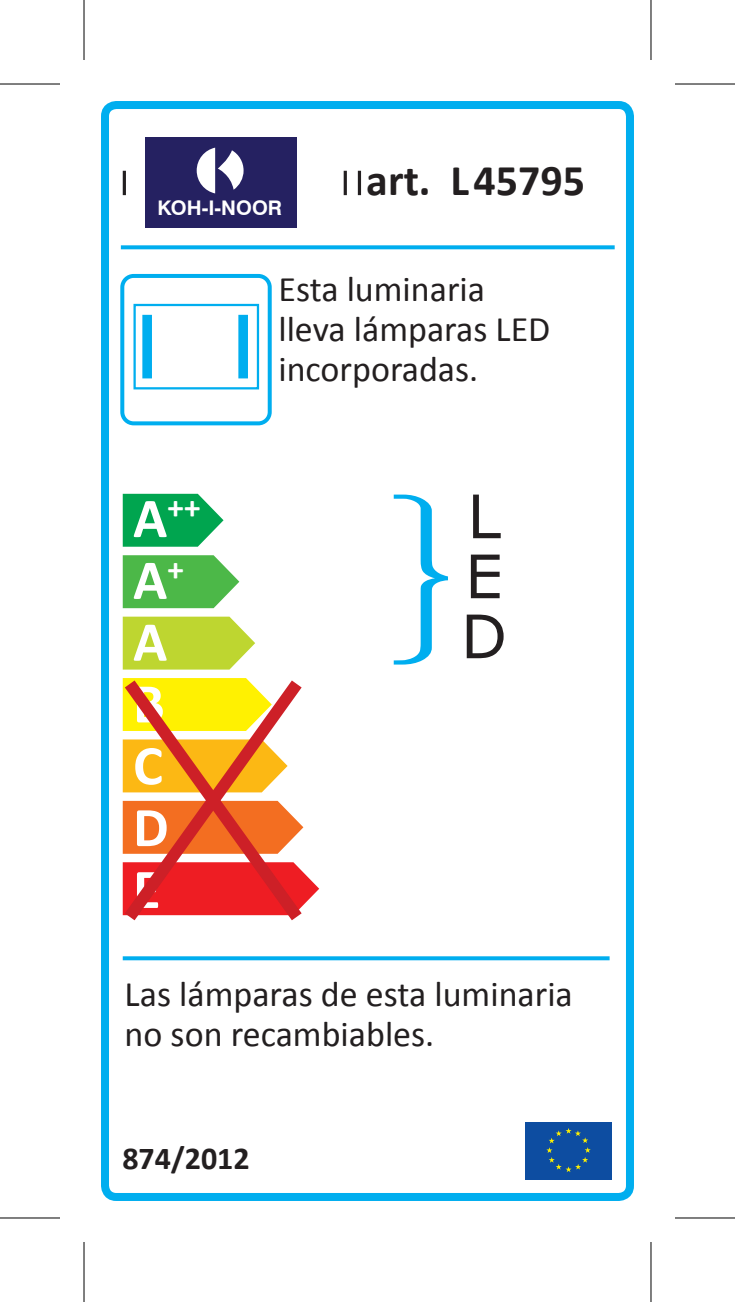
<style>
.page{position:relative;width:735px;height:1302px;background:#fff}
.page>*{position:absolute;margin:0;border:0;box-sizing:border-box;transform-origin:0 0}
.t1{font:60px/60px "Verdana";color:#231f20;text-align:justify}
.t2{font:700 56.4px/62px "Calibri";color:#fff}
.t3{font:700 44px "Calibri";color:#231f20}
.t4{font:36px/40px "Calibri";color:#231f20}
.t5{font:700 32.8px "Calibri";color:#fff}
.t6{font:700 32px "Calibri";color:#231f20}
.t7{font:700 20px "Swiss 721 BT";color:#fff}
.s1{font-size:56.4px}
</style>
<div class="page">
<div style="left:101px;top:101px;width:533px;height:1100px;border:8px solid #00aeef;border-radius:11px"></div>
<svg style="left:121px;top:245px;width:494px;height:4px;background:#15b4f0"></svg>
<hr style="left:123px;top:171px;width:3px;height:24px;background:#231f20">
<hr style="left:344px;top:171px;width:3px;height:24px;background:#231f20">
<hr style="left:358px;top:171px;width:3px;height:24px;background:#231f20">
<svg style="left:123px;top:617px;width:132px;height:50px;background:#c3d942"></svg>
<svg style="left:123px;top:555px;width:116px;height:53px;background:#5fbf5c"></svg>
<svg style="left:123px;top:494px;width:101px;height:53px;background:#22b166"></svg>
<svg style="left:313px;top:882px;width:6px;height:13px"></svg>
<svg style="left:394px;top:495px;width:54px;height:170px"></svg>
<div style="left:525px;top:1121px;width:86px;height:58px;background:#0d4da1"></div>
<svg style="left:546px;top:1128px;width:45px;height:44px"></svg>
<svg style="left:123px;top:956px;width:487px;height:4px;background:#13b4f0"></svg>
<div style="left:145px;top:137px;width:152px;height:91px;background:#252161"></div>
<svg style="left:197px;top:148px;width:47px;height:45px"></svg>
<svg style="left:122px;top:667px;width:191px;height:254px"></svg>
<div style="left:120px;top:274px;width:152px;height:151px;border:4px solid #00aeef;border-radius:11px"></div>
<div style="left:133px;top:304px;width:126px;height:85px;border:2px solid #00aeef"></div>
<div style="left:142px;top:315px;width:10px;height:63px;background:#00aeef;border:2px solid #00aeef"></div>
<div style="left:238px;top:315px;width:10px;height:63px;background:#00aeef;border:2px solid #00aeef"></div>
<hr style="left:0;top:83px;width:60px;height:2px;background:#000">
<hr style="left:675px;top:83px;width:60px;height:2px;background:#000">
<hr style="left:0;top:1217px;width:60px;height:2px;background:#000">
<hr style="left:675px;top:1217px;width:60px;height:2px;background:#000">
<hr style="left:83px;top:0;width:2px;height:60px;background:#000">
<hr style="left:83px;top:1242px;width:2px;height:60px;background:#000">
<hr style="left:650px;top:0;width:2px;height:60px;background:#000">
<hr style="left:650px;top:1242px;width:2px;height:60px;background:#000">
<p class="t7" style="left:157px;top:196px;width:126px">KOH-I-NOOR</p>
<p class="t3" style="left:366px;top:153px;width:220px">art. L45795</p>
<p class="t5" style="left:133px;top:486px;width:69px"><span class="s1">A</span>++</p>
<h2 class="t2" style="left:133px;top:549px;width:52px">A<sup>+<br></sup>A<br>B<br>C<br>D<br>E</h2>
<p class="t4" style="left:278px;top:269px;width:273px">Esta luminaria lleva lámparas LED incorporadas.</p>
<h1 class="t1" style="left:461px;top:486px;width:48px">L E D</h1>
<p class="t4" style="left:125px;top:974px;width:450px">Las lámparas de esta luminaria no son recambiables.</p>
<p class="t6" style="left:122px;top:1138px;width:129px">874/2012</p>
</div>
